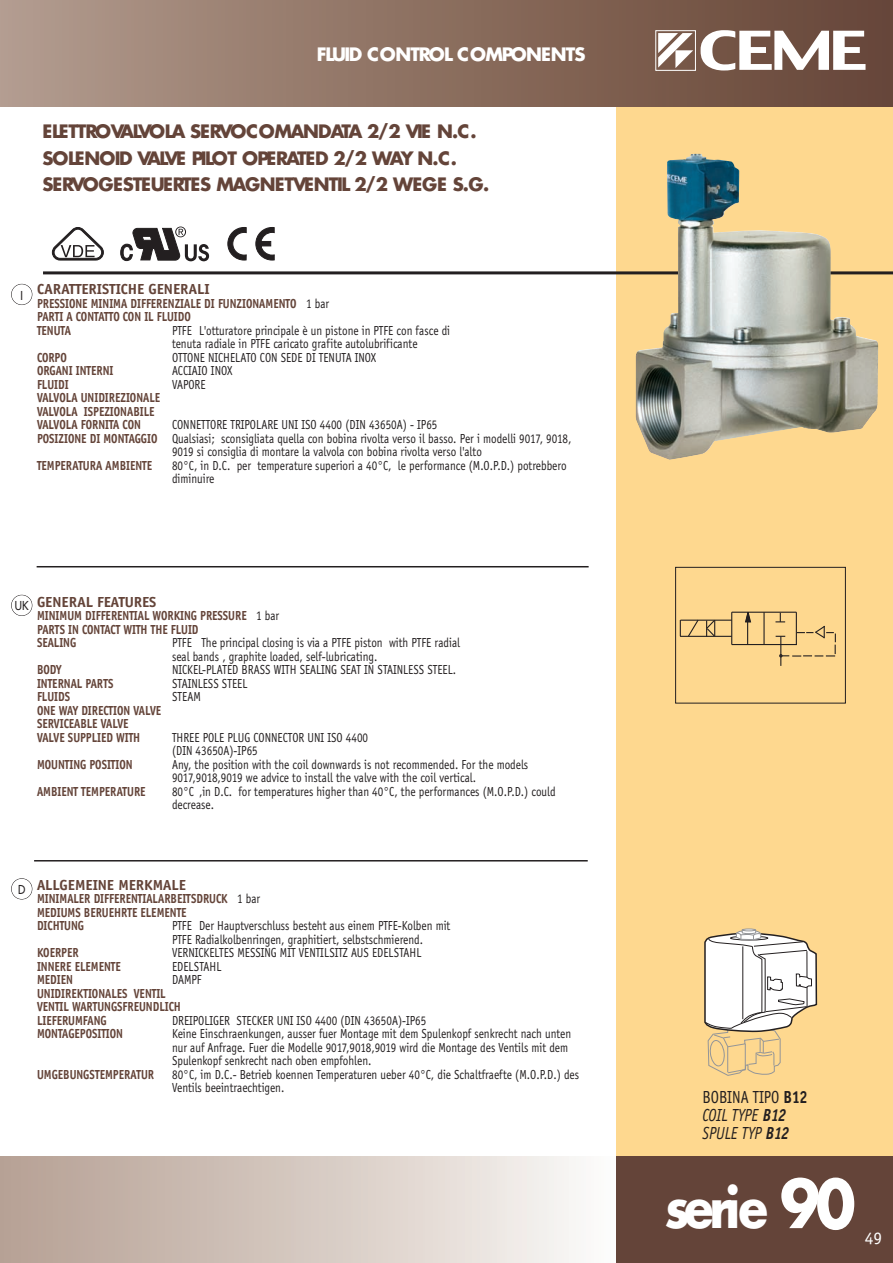
<style>
.page{position:relative;width:893px;height:1263px;background:#fff}
.page>*{position:absolute;margin:0;border:0;box-sizing:border-box;transform-origin:0 0}
.t1{font:700 54px "Futura";letter-spacing:-.105em;color:#fff;scale:.9 1}
.t2{font:700 18px/26.5px "Futura";letter-spacing:-.065em;color:#644439}
.t3{font:italic 18px/18px "Officina Sans";color:#231f20;scale:.85 1}
.t4{font:700 18px "Futura";letter-spacing:-.045em;color:#fff}
.t5{font:18px "Officina Sans";color:#fff}
.t6{font:700 15px "Officina Sans";color:#644439}
.t7{font:13.5px/13.5px "Officina Sans";color:#231f20;scale:.85 1}
.t8{font:700 13.5px/13.5px "Officina Sans";color:#644439;scale:.85 1}
.t9{font:12px "Futura";color:#231f20;scale:.9 1}
.s1{font-weight:400;color:#231f20}
.s2{font-weight:700;color:#644439}
.s3{font-style:normal}
.s4{font-weight:700;font-style:normal}
.s5{font-weight:700}
.s6{font-size:64.5px}
</style>
<div class="page">
<div style="left:616px;top:107px;width:277px;height:1050px;background:#fed88f"></div>
<div style="left:0;top:1157px;width:617px;height:106px;background:linear-gradient(to right,#b49e91,#fbf9f7)"></div>
<div style="left:616px;top:1157px;width:277px;height:106px;background:#644439"></div>
<div style="left:0;top:0;width:893px;height:106px;background:linear-gradient(to right,#b29a8c,#654335)"></div>
<div style="left:11px;top:284px;width:21px;height:21px;border:1px solid #231f20;border-radius:50%"></div>
<div style="left:11px;top:595px;width:21px;height:21px;border:1px solid #231f20;border-radius:50%"></div>
<div style="left:11px;top:878px;width:21px;height:21px;border:1px solid #231f20;border-radius:50%"></div>
<svg style="left:228px;top:227px;width:18px;height:33px"></svg>
<svg style="left:256px;top:227px;width:18px;height:33px"></svg>
<svg style="left:52px;top:227px;width:52px;height:33px"></svg>
<svg style="left:121px;top:226px;width:88px;height:35px"></svg>
<hr style="left:43px;top:271px;width:850px;height:3px;background:#231f20">
<svg style="left:701px;top:30px;width:164px;height:41px"></svg>
<div style="left:655px;top:30px;width:41px;height:41px;border:1px solid #fff"></div>
<svg style="left:658px;top:33px;width:35px;height:35px"></svg>
<hr style="left:780px;top:636px;width:1px;height:30px;background:#231f20">
<hr style="left:680px;top:636px;width:52px;height:1px;background:#231f20">
<svg style="left:680px;top:621px;width:1px;height:15px"></svg>
<hr style="left:680px;top:620px;width:52px;height:1px;background:#231f20">
<svg style="left:687px;top:619px;width:29px;height:18px"></svg>
<svg style="left:731px;top:611px;width:105px;height:47px"></svg>
<div style="left:675px;top:567px;width:170px;height:136px;border:1px solid #231f20"></div>
<img style="left:635px;top:154px;width:243px;height:306px">
<hr style="left:37px;top:566px;width:552px;height:1px;background:#231f20">
<hr style="left:34px;top:860px;width:554px;height:1px;background:#231f20">
<svg style="left:704px;top:929px;width:114px;height:147px"></svg>
<h2 class="t4" style="left:317px;top:46px;width:270px">FLUID CONTROL COMPONENTS</h2>
<h2 class="t2" style="left:43px;top:120px;width:448px">ELETTROVALVOLA SERVOCOMANDATA 2/2 VIE N.C.<br>SOLENOID VALVE PILOT OPERATED 2/2 WAY N.C.<br>SERVOGESTEUERTES MAGNETVENTIL 2/2 WEGE S.G.</h2>
<p class="t9" style="left:21px;top:289px;width:4px">I</p>
<p class="t6" style="left:37px;top:280px;width:174px">CARATTERISTICHE GENERALI</p>
<p class="t8" style="left:37px;top:296px;width:345px">PRESSIONE MINIMA DIFFERENZIALE DI FUNZIONAMENTO <span class="s1">1 bar<br></span>PARTI A CONTATTO CON IL FLUIDO<br>TENUTA</p>
<p class="t7" style="left:172px;top:323px;width:329px">PTFE L'otturatore principale è un pistone in PTFE con fasce di tenuta radiale in PTFE caricato grafite autolubrificante</p>
<p class="t8" style="left:37px;top:350px;width:37px">CORPO</p>
<p class="t7" style="left:172px;top:350px;width:242px">OTTONE NICHELATO CON SEDE DI TENUTA INOX</p>
<p class="t8" style="left:37px;top:364px;width:91px">ORGANI INTERNI</p>
<p class="t7" style="left:172px;top:364px;width:73px">ACCIAIO INOX</p>
<p class="t8" style="left:37px;top:377px;width:39px">FLUIDI</p>
<p class="t7" style="left:172px;top:377px;width:41px">VAPORE</p>
<p class="t8" style="left:37px;top:391px;width:146px">VALVOLA UNIDIREZIONALE<br>VALVOLA ISPEZIONABILE<br>VALVOLA FORNITA CON</p>
<p class="t7" style="left:172px;top:418px;width:314px">CONNETTORE TRIPOLARE UNI ISO 4400 (DIN 43650A) - IP65</p>
<p class="t7" style="left:37px;top:431px;width:630px"><span class="s2">POSIZIONE DI MONTAGGIO</span> Qualsiasi; sconsigliata quella con bobina rivolta verso il basso. Per i modelli 9017, 9018,</p>
<p class="t7" style="left:172px;top:445px;width:366px">9019 si consiglia di montare la valvola con bobina rivolta verso l'alto</p>
<p class="t8" style="left:37px;top:458px;width:137px">TEMPERATURA AMBIENTE</p>
<p class="t7" style="left:172px;top:458px;width:466px">80°C, in D.C. per temperature superiori a 40°C, le performance (M.O.P.D.) potrebbero diminuire</p>
<p class="t9" style="left:15px;top:600px;width:17px">UK</p>
<p class="t6" style="left:37px;top:593px;width:121px">GENERAL FEATURES</p>
<p class="t8" style="left:37px;top:609px;width:287px">MINIMUM DIFFERENTIAL WORKING PRESSURE <span class="s1">1 bar<br></span>PARTS IN CONTACT WITH THE FLUID<br>SEALING</p>
<p class="t7" style="left:172px;top:636px;width:340px">PTFE The principal closing is via a PTFE piston with PTFE radial seal bands , graphite loaded, self-lubricating.</p>
<p class="t8" style="left:37px;top:663px;width:31px">BODY</p>
<p class="t7" style="left:172px;top:663px;width:336px">NICKEL-PLATED BRASS WITH SEALING SEAT IN STAINLESS STEEL.</p>
<p class="t8" style="left:37px;top:676px;width:91px">INTERNAL PARTS</p>
<p class="t7" style="left:172px;top:676px;width:90px">STAINLESS STEEL</p>
<p class="t8" style="left:37px;top:690px;width:40px">FLUIDS</p>
<p class="t7" style="left:172px;top:690px;width:35px">STEAM</p>
<p class="t8" style="left:37px;top:703px;width:148px">ONE WAY DIRECTION VALVE<br>SERVICEABLE VALVE<br>VALVE SUPPLIED WITH</p>
<p class="t7" style="left:172px;top:730px;width:232px">THREE POLE PLUG CONNECTOR UNI ISO 4400 (DIN 43650A)-IP65</p>
<p class="t8" style="left:37px;top:757px;width:114px">MOUNTING POSITION</p>
<p class="t7" style="left:172px;top:757px;width:421px">Any, the position with the coil downwards is not recommended. For the models<br>9017,9018,9019 we advice to install the valve with the coil vertical.</p>
<p class="t8" style="left:37px;top:784px;width:129px">AMBIENT TEMPERATURE</p>
<p class="t7" style="left:172px;top:784px;width:453px">80°C ,in D.C. for temperatures higher than 40°C, the performances (M.O.P.D.) could decrease.</p>
<p class="t9" style="left:18px;top:883px;width:9px">D</p>
<p class="t6" style="left:37px;top:876px;width:150px">ALLGEMEINE MERKMALE</p>
<p class="t8" style="left:37px;top:892px;width:264px">MINIMALER DIFFERENTIALARBEITSDRUCK <span class="s1">1 bar<br></span>MEDIUMS BERUEHRTE ELEMENTE<br>DICHTUNG</p>
<p class="t7" style="left:172px;top:919px;width:329px">PTFE Der Hauptverschluss besteht aus einem PTFE-Kolben mit<br>PTFE Radialkolbenringen, graphitiert, selbstschmierend.</p>
<p class="t8" style="left:37px;top:946px;width:50px">KOERPER</p>
<p class="t7" style="left:172px;top:946px;width:295px">VERNICKELTES MESSING MIT VENTILSITZ AUS EDELSTAHL</p>
<p class="t8" style="left:37px;top:959px;width:100px">INNERE ELEMENTE</p>
<p class="t7" style="left:172px;top:959px;width:60px">EDELSTAHL</p>
<p class="t8" style="left:37px;top:973px;width:44px">MEDIEN</p>
<p class="t7" style="left:172px;top:973px;width:36px">DAMPF</p>
<p class="t8" style="left:37px;top:986px;width:171px">UNIDIREKTIONALES VENTIL<br>VENTIL WARTUNGSFREUNDLICH<br>LIEFERUMFANG</p>
<p class="t7" style="left:172px;top:1013px;width:301px">DREIPOLIGER STECKER UNI ISO 4400 (DIN 43650A)-IP65</p>
<p class="t8" style="left:37px;top:1027px;width:103px">MONTAGEPOSITION</p>
<p class="t7" style="left:172px;top:1027px;width:471px">Keine Einschraenkungen, ausser fuer Montage mit dem Spulenkopf senkrecht nach unten nur auf Anfrage. Fuer die Modelle 9017,9018,9019 wird die Montage des Ventils mit dem<br>Spulenkopf senkrecht nach oben empfohlen.</p>
<p class="t8" style="left:37px;top:1067px;width:139px">UMGEBUNGSTEMPERATUR</p>
<p class="t7" style="left:172px;top:1067px;width:480px">80°C, im D.C.- Betrieb koennen Temperaturen ueber 40°C, die Schaltfraefte (M.O.P.D.) des<br>Ventils beeintraechtigen.</p>
<h2 class="t3" style="left:702px;top:1087px;width:125px"><span class="s3">BOBINA TIPO</span> <span class="s4">B12<br></span>COIL TYPE <span class="s5">B12<br></span>SPULE TYP <span class="s5">B12</span></h2>
<h1 class="t1" style="left:665px;top:1183px;width:214px">serie <span class="s6">90</span></h1>
<h2 class="t5" style="left:865px;top:1227px;width:19px">49</h2>
</div>
